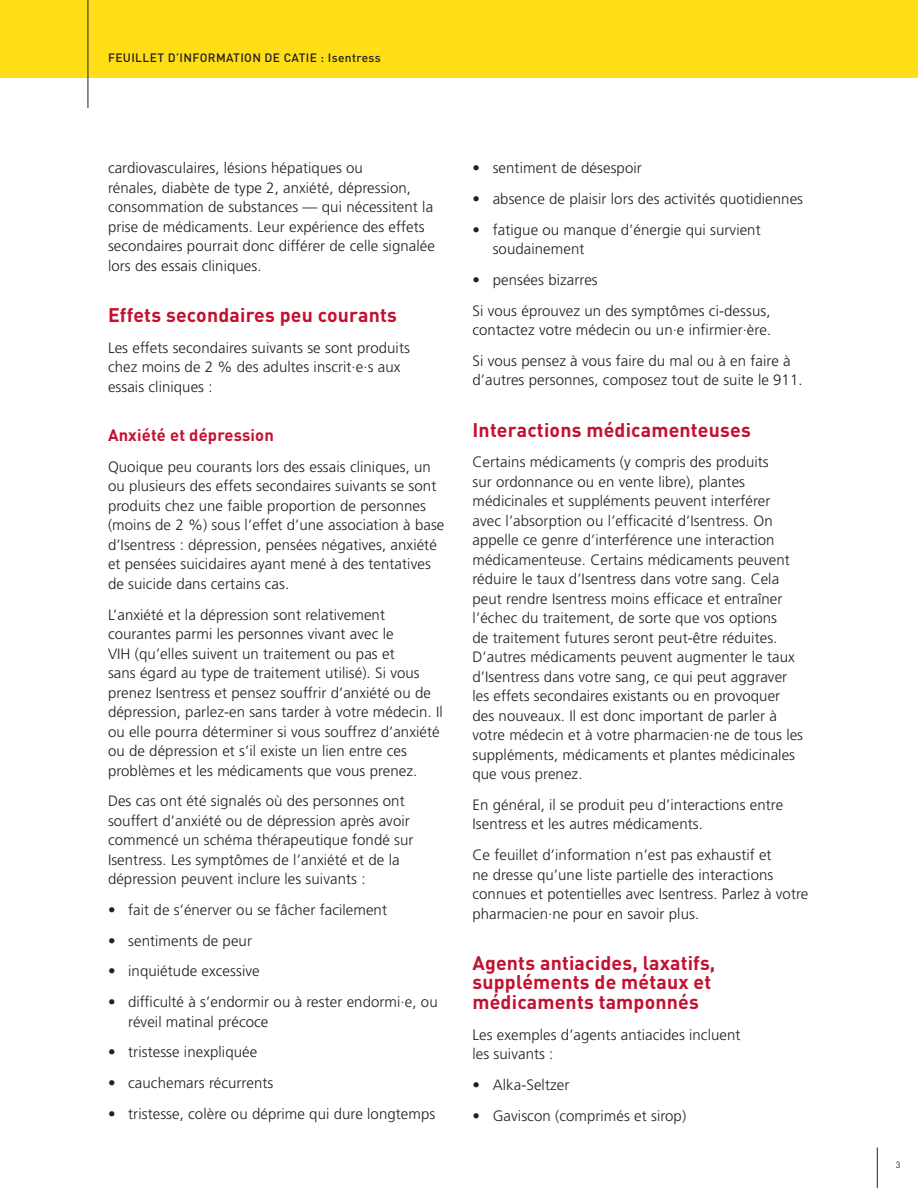
<style>
.page{position:relative;width:918px;height:1188px;background:#fff}
.page>*{position:absolute;margin:0;border:0;box-sizing:border-box;transform-origin:0 0}
.t1{font:700 19.5px/19.5px "DINOT";letter-spacing:.01em;color:#c3102f}
.t2{font:700 16.5px "DINOT";letter-spacing:.01em;color:#c3102f}
.t3{font:300 15px/19.5px "Frutiger LT Pro";letter-spacing:.005em;color:#231f20}
.t4{font:500 12px "DINOT";letter-spacing:.03em;color:#231f20}
.t5{font:9px "DINOT";color:#231f20}
</style>
<div class="page">
<hr style="left:877px;top:1148px;width:1px;height:40px;background:#231f20">
<div style="left:0;top:0;width:918px;height:78px;background:#ffdd17"></div>
<hr style="left:88px;top:0;width:1px;height:108px;background:#231f20">
<p class="t4" style="left:108px;top:50px;width:274px">FEUILLET D’INFORMATION DE CATIE : Isentress</p>
<p class="t3" style="left:108px;top:158px;width:328px">cardiovasculaires, lésions hépatiques ou<br>rénales, diabète de type 2, anxiété, dépression, consommation de substances — qui nécessitent la prise de médicaments. Leur expérience des effets secondaires pourrait donc différer de celle signalée lors des essais cliniques.</p>
<h1 class="t1" style="left:108px;top:303px;width:291px">Effets secondaires peu courants</h1>
<p class="t3" style="left:108px;top:338px;width:303px">Les effets secondaires suivants se sont produits chez moins de 2 % des adultes inscrit·e·s aux essais cliniques :</p>
<p class="t2" style="left:108px;top:422px;width:167px">Anxiété et dépression</p>
<p class="t3" style="left:108px;top:457px;width:338px">Quoique peu courants lors des essais cliniques, un ou plusieurs des effets secondaires suivants se sont produits chez une faible proportion de personnes (moins de 2 %) sous l’effet d’une association à base d’Isentress : dépression, pensées négatives, anxiété et pensées suicidaires ayant mené à des tentatives de suicide dans certains cas.</p>
<p class="t3" style="left:108px;top:605px;width:336px">L’anxiété et la dépression sont relativement courantes parmi les personnes vivant avec le<br>VIH (qu’elles suivent un traitement ou pas et<br>sans égard au type de traitement utilisé). Si vous prenez Isentress et pensez souffrir d’anxiété ou de dépression, parlez-en sans tarder à votre médecin. Il ou elle pourra déterminer si vous souffrez d’anxiété ou de dépression et s’il existe un lien entre ces problèmes et les médicaments que vous prenez.</p>
<p class="t3" style="left:108px;top:791px;width:307px">Des cas ont été signalés où des personnes ont souffert d’anxiété ou de dépression après avoir commencé un schéma thérapeutique fondé sur Isentress. Les symptômes de l’anxiété et de la dépression peuvent inclure les suivants :</p>
<p class="t3" style="left:108px;top:900px;width:281px">• fait de s’énerver ou se fâcher facilement</p>
<p class="t3" style="left:108px;top:931px;width:146px">• sentiments de peur</p>
<p class="t3" style="left:108px;top:962px;width:153px">• inquiétude excessive</p>
<p class="t3" style="left:128px;top:992px;width:311px;text-indent:-20px">• difficulté à s’endormir ou à rester endormi·e, ou réveil matinal précoce</p>
<p class="t3" style="left:108px;top:1043px;width:151px">• tristesse inexpliquée</p>
<p class="t3" style="left:108px;top:1073px;width:167px">• cauchemars récurrents</p>
<p class="t3" style="left:108px;top:1104px;width:329px">• tristesse, colère ou déprime qui dure longtemps</p>
<p class="t3" style="left:472px;top:158px;width:171px">• sentiment de désespoir</p>
<p class="t3" style="left:472px;top:189px;width:332px">• absence de plaisir lors des activités quotidiennes</p>
<p class="t3" style="left:493px;top:220px;width:269px;text-indent:-20px">• fatigue ou manque d’énergie qui survient soudainement</p>
<p class="t3" style="left:472px;top:265px;width:300px;line-height:30.8px">• pensées bizarres<br>Si vous éprouvez un des symptômes ci-dessus,</p>
<p class="t3" style="left:472px;top:315px;width:320px;line-height:30.8px">contactez votre médecin ou un·e infirmier·ère.<br>Si vous pensez à vous faire du mal ou à en faire à</p>
<p class="t3" style="left:472px;top:371px;width:332px">d’autres personnes, composez tout de suite le 911.</p>
<h1 class="t1" style="left:472px;top:418px;width:280px">Interactions médicamenteuses</h1>
<p class="t3" style="left:472px;top:452px;width:332px">Certains médicaments (y compris des produits<br>sur ordonnance ou en vente libre), plantes médicinales et suppléments peuvent interférer<br>avec l’absorption ou l’efficacité d’Isentress. On appelle ce genre d’interférence une interaction médicamenteuse. Certains médicaments peuvent réduire le taux d’Isentress dans votre sang. Cela peut rendre Isentress moins efficace et entraîner l’échec du traitement, de sorte que vos options<br>de traitement futures seront peut-être réduites.<br>D’autres médicaments peuvent augmenter le taux d’Isentress dans votre sang, ce qui peut aggraver les effets secondaires existants ou en provoquer des nouveaux. Il est donc important de parler à votre médecin et à votre pharmacien·ne de tous les suppléments, médicaments et plantes médicinales que vous prenez.</p>
<p class="t3" style="left:472px;top:795px;width:312px">En général, il se produit peu d’interactions entre<br>Isentress et les autres médicaments.</p>
<p class="t3" style="left:472px;top:845px;width:337px">Ce feuillet d’information n’est pas exhaustif et<br>ne dresse qu’une liste partielle des interactions connues et potentielles avec Isentress. Parlez à votre pharmacien·ne pour en savoir plus.</p>
<h1 class="t1" style="left:472px;top:951px;width:244px">Agents antiacides, laxatifs, suppléments de métaux et médicaments tamponnés</h1>
<p class="t3" style="left:472px;top:1025px;width:270px">Les exemples d’agents antiacides incluent les suivants :</p>
<p class="t3" style="left:472px;top:1075px;width:98px">• Alka-Seltzer</p>
<p class="t3" style="left:472px;top:1106px;width:215px">• Gaviscon (comprimés et sirop)</p>
<p class="t5" style="left:896px;top:1158px;width:6px">3</p>
</div>
